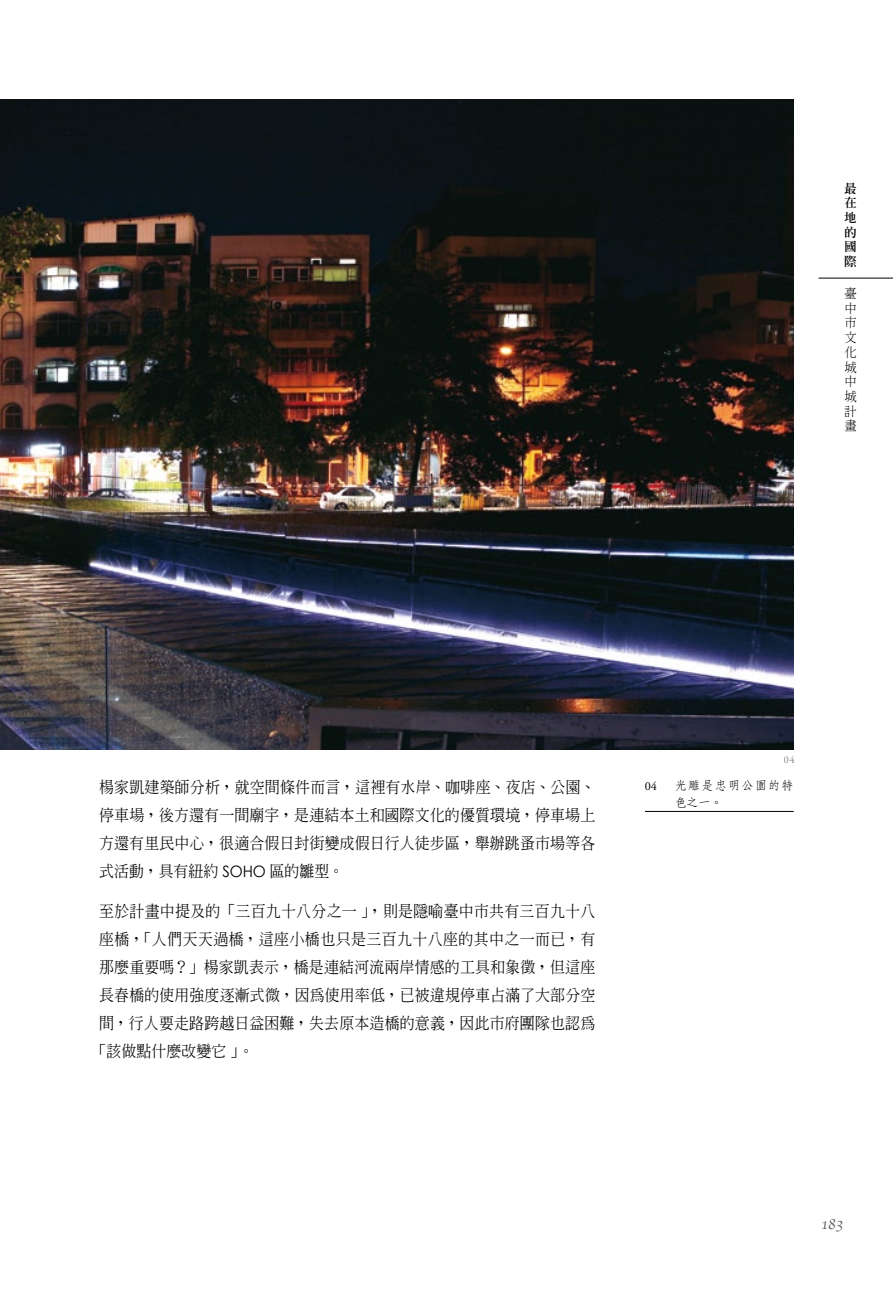
<style>
.page{position:relative;width:893px;height:1290px;background:#fff}
.page>*{position:absolute;margin:0;border:0;box-sizing:border-box;transform-origin:0 0}
.t1{font:500 15.75px/28px "Inn Ming";letter-spacing:.01em;color:#000;text-align:justify;scale:.95 1}
.t2{font:15.75px "Apple Chancery";color:#57585a}
.t3{font:500 12.25px/17.5px "Nan Sung";letter-spacing:.09em;color:#000}
.t4{font:300 12.25px/14.7px "Inn Ming";color:#000;text-align:justify}
.t5{font:12.25px/14.7px "Inn Ming Extra";color:#000;text-align:justify}
.t6{font:12.25px "Adobe Garamond Pro";color:#000}
.t7{font:10.5px "Garamond Premr Pro";color:#878889}
.s1{font-family:"Century Gothic";font-weight:400}
</style>
<div class="page">
<img style="left:0;top:99px;width:794px;height:650px">
<hr style="left:819px;top:278px;width:74px;height:1px;background:#000">
<hr style="left:645px;top:811px;width:149px;height:1px;background:#000">
<p class="t5" style="left:844px;top:181px;width:13px">最在地的國際</p>
<p class="t4" style="left:844px;top:286px;width:13px">臺中市文化城中城計畫</p>
<p class="t1" style="left:99px;top:772px;width:524px">楊家凱建築師分析，就空間條件而言，這裡有水岸、咖啡座、夜店、公園、停車場，後方還有一間廟宇，是連結本土和國際文化的優質環境，停車場上方還有里民中心，很適合假日封街變成假日行人徒步區，舉辦跳蚤市場等各式活動，具有紐約 <span class="s1">SOHO</span> 區的雛型。</p>
<p class="t1" style="left:99px;top:897px;width:524px">至於計畫中提及的「三百九十八分之一」，則是隱喻臺中市共有三百九十八</p>
<p class="t1" style="left:99px;top:925px;width:524px">座橋，「人們天天過橋，這座小橋也只是三百九十八座的其中之一而已，有</p>
<p class="t1" style="left:99px;top:953px;width:524px">那麼重要嗎？」楊家凱表示，橋是連結河流兩岸情感的工具和象徵，但這座</p>
<p class="t1" style="left:99px;top:981px;width:524px">長春橋的使用強度逐漸式微，因為使用率低，已被違規停車占滿了大部分空</p>
<p class="t1" style="left:99px;top:1009px;width:524px">間，行人要走路跨越日益困難，失去原本造橋的意義，因此市府團隊也認為</p>
<p class="t1" style="left:92px;top:1037px;width:172px">「該做點什麼改變它」。</p>
<p class="t7" style="left:784px;top:753px;width:12px">04</p>
<p class="t6" style="left:645px;top:778px;width:13px">04</p>
<p class="t3" style="left:675px;top:776px;width:121px">光雕是忠明公園的特色之一。</p>
<p class="t2" style="left:821px;top:1211px;width:24px">183</p>
</div>
